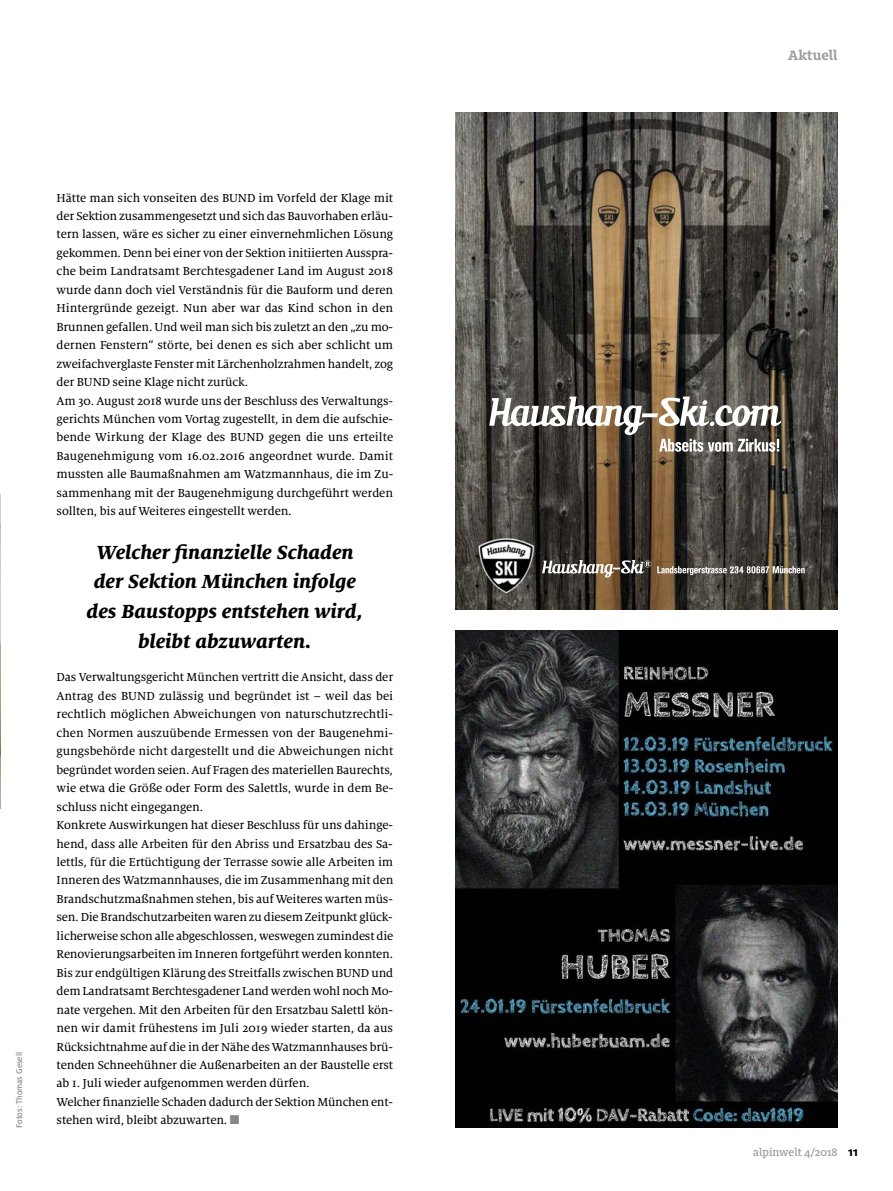
<style>
.page{position:relative;width:893px;height:1191px;background:#fff}
.page>*{position:absolute;margin:0;border:0;box-sizing:border-box;transform-origin:0 0}
.t1{font:italic 800 21px/29.7px "Milo Serif OT";color:#000;text-align:center}
.t2{font:700 15px "Milo Slab OT";color:#9c9d9d}
.t3{font:12.75px/18.5px "Milo Serif OT Text";letter-spacing:-.01em;color:#000}
.t4{font:500 12px "Milo Slab OT";color:#9c9d9d}
.t5{font:9px "Milo OT";color:#6f6f6e}
.s1{color:#878786}
.s2{font-family:"Milo OT";font-weight:700;font-size:13.5px;color:#000}
</style>
<div class="page">
<img style="left:0;top:495px;width:1px;height:314px">
<img style="left:455px;top:631px;width:383px;height:497px">
<img style="left:455px;top:112px;width:383px;height:498px">
<img style="left:489px;top:396px;width:293px;height:40px">
<img style="left:659px;top:438px;width:121px;height:14px">
<img style="left:542px;top:559px;width:263px;height:19px">
<p class="t5" style="left:16px;top:1128px;width:77px;rotate:-90deg">Fotos: Thomas Gesell</p>
<p class="t3" style="left:57px;top:189px;width:338px">Hätte man sich vonseiten des BUND im Vorfeld der Klage mit der Sektion zusammengesetzt und sich das Bauvorhaben erläu&shy;tern lassen, wäre es sicher zu einer einvernehmlichen Lösung gekommen. Denn bei einer von der Sektion initiierten Ausspra&shy;che beim Landratsamt Berchtesgadener Land im August 2018 wurde dann doch viel Verständnis für die Bauform und deren Hintergründe gezeigt. Nun aber war das Kind schon in den Brunnen gefallen. Und weil man sich bis zuletzt an den „zu mo&shy;dernen Fenstern“ störte, bei denen es sich aber schlicht um zweifachverglaste Fenster mit Lärchenholzrahmen handelt, zog der BUND seine Klage nicht zurück.<br>Am 30. August 2018 wurde uns der Beschluss des Verwaltungs&shy;gerichts München vom Vortag zugestellt, in dem die aufschie&shy;bende Wirkung der Klage des BUND gegen die uns erteilte Baugenehmigung vom 16.02.2016 angeordnet wurde. Damit mussten alle Baumaßnahmen am Watzmannhaus, die im Zu&shy;sammenhang mit der Baugenehmigung durchgeführt werden sollten, bis auf Weiteres eingestellt werden.</p>
<h1 class="t1" style="left:87px;top:538px;width:278px">Welcher finanzielle Schaden der Sektion München infolge des Baustopps entstehen wird, bleibt abzuwarten.</h1>
<p class="t3" style="left:57px;top:669px;width:338px">Das Verwaltungsgericht München vertritt die Ansicht, dass der Antrag des BUND zulässig und begründet ist – weil das bei rechtlich möglichen Abweichungen von naturschutzrechtli&shy;chen Normen auszuübende Ermessen von der Baugenehmi&shy;gungsbehörde nicht dargestellt und die Abweichungen nicht begründet worden seien. Auf Fragen des materiellen Baurechts, wie etwa die Größe oder Form des Salettls, wurde in dem Be&shy;schluss nicht eingegangen.<br>Konkrete Auswirkungen hat dieser Beschluss für uns dahinge&shy;hend, dass alle Arbeiten für den Abriss und Ersatzbau des Sa&shy;lettls, für die Ertüchtigung der Terrasse sowie alle Arbeiten im Inneren des Watzmannhauses, die im Zusammenhang mit den Brandschutzmaßnahmen stehen, bis auf Weiteres warten müs&shy;sen. Die Brandschutzarbeiten waren zu diesem Zeitpunkt glück&shy;licherweise schon alle abgeschlossen, weswegen zumindest die Renovierungsarbeiten im Inneren fortgeführt werden konnten.<br>Bis zur endgültigen Klärung des Streitfalls zwischen BUND und dem Landratsamt Berchtesgadener Land werden wohl noch Mo&shy;nate vergehen. Mit den Arbeiten für den Ersatzbau Salettl kön&shy;nen wir damit frühestens im Juli 2019 wieder starten, da aus Rücksichtnahme auf die in der Nähe des Watzmannhauses brü&shy;tenden Schneehühner die Außenarbeiten an der Baustelle erst ab 1. Juli wieder aufgenommen werden dürfen.<br>Welcher finanzielle Schaden dadurch der Sektion München ent&shy;stehen wird, bleibt abzuwarten. <span class="s1">■</span></p>
<p class="t2" style="left:788px;top:50px;width:51px">Aktuell</p>
<p class="t4" style="left:753px;top:1148px;width:106px">alpinwelt 4/2018 <span class="s2">11</span></p>
</div>
